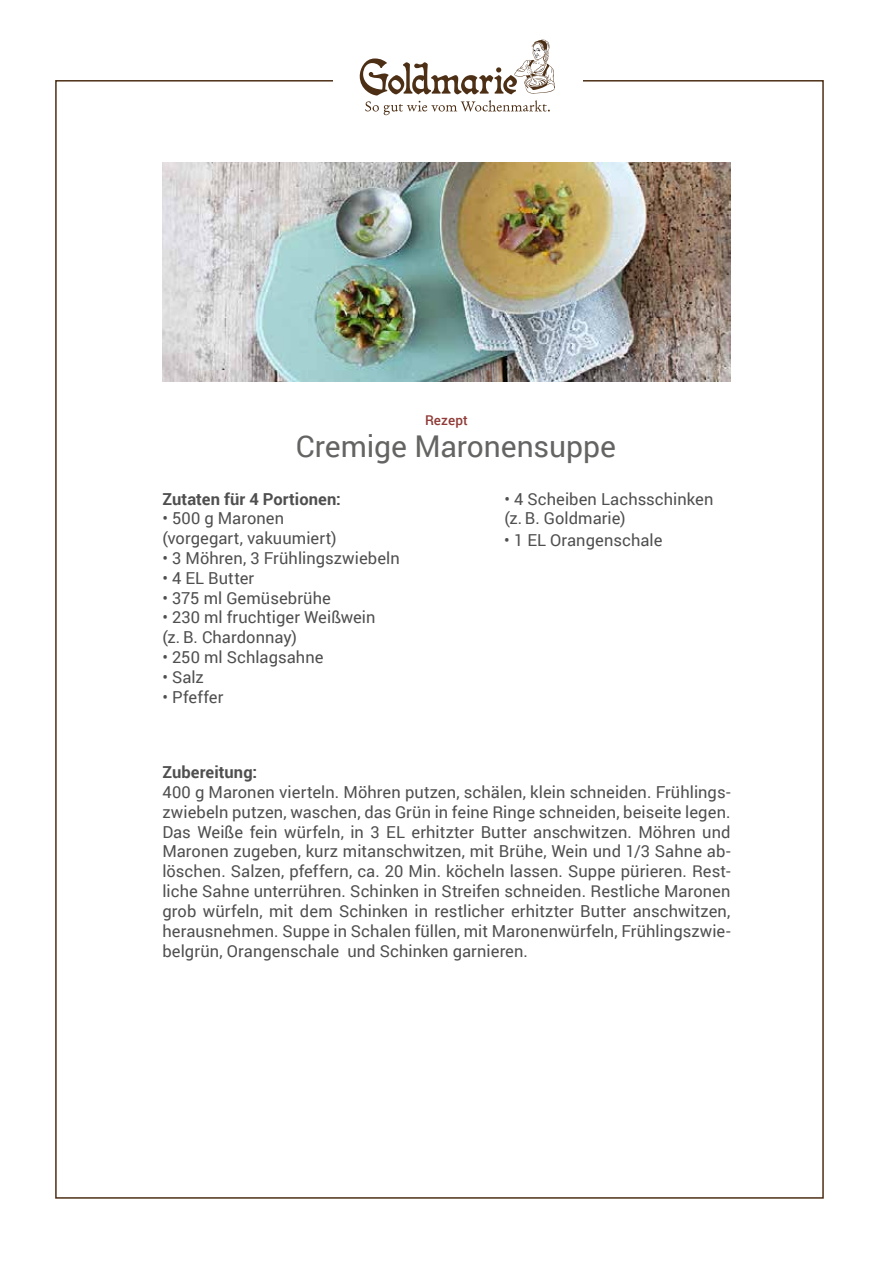
<style>
.page{position:relative;width:893px;height:1263px;background:#fff}
.page>*{position:absolute;margin:0;border:0;box-sizing:border-box;transform-origin:0 0}
.t1{font:30px "Roboto";letter-spacing:-.005em;color:#646463}
.t2{font:16.5px/19.8px "Roboto";letter-spacing:.005em;color:#504f4f}
.t3{font:700 16.5px "Roboto";letter-spacing:.005em;color:#504f4f}
.t4{font:500 13.5px "Roboto";letter-spacing:.01em;color:#903b37}
</style>
<div class="page">
<img style="left:162px;top:162px;width:568px;height:219px">
<svg style="left:360px;top:40px;width:195px;height:75px"></svg>
<p class="t4" style="left:425px;top:411px;width:44px">Rezept</p>
<h1 class="t1" style="left:296px;top:425px;width:322px">Cremige Maronensuppe</h1>
<p class="t3" style="left:162px;top:487px;width:180px">Zutaten für 4 Portionen:</p>
<p class="t2" style="left:162px;top:508px;width:176px">• 500 g Maronen (vorgegart, vakuumiert)</p>
<p class="t2" style="left:162px;top:548px;width:239px">• 3 Möhren, 3 Frühlingszwiebeln</p>
<p class="t2" style="left:162px;top:567px;width:93px">• 4 EL Butter</p>
<p class="t2" style="left:162px;top:587px;width:170px">• 375 ml Gemüsebrühe</p>
<p class="t2" style="left:162px;top:607px;width:215px">• 230 ml fruchtiger Weißwein (z. B. Chardonnay)</p>
<p class="t2" style="left:162px;top:647px;width:163px">• 250 ml Schlagsahne</p>
<p class="t2" style="left:162px;top:666px;width:43px">• Salz</p>
<p class="t2" style="left:162px;top:686px;width:63px">• Pfeffer</p>
<p class="t2" style="left:504px;top:488px;width:211px">• 4 Scheiben Lachsschinken (z. B. Goldmarie)</p>
<p class="t2" style="left:504px;top:530px;width:160px">• 1 EL Orangenschale</p>
<p class="t3" style="left:162px;top:761px;width:96px">Zubereitung:</p>
<p class="t2" style="left:162px;top:782px;width:570px;text-align:justify">400 g Maronen vierteln. Möhren putzen, schälen, klein schneiden. Frühlings&shy;zwiebeln putzen, waschen, das Grün in feine Ringe schneiden, beiseite legen.<br>Das Weiße fein würfeln, in 3 EL erhitzter Butter anschwitzen. Möhren und Maronen zugeben, kurz mitanschwitzen, mit Brühe, Wein und 1/3 Sahne ab&shy;löschen. Salzen, pfeffern, ca. 20 Min. köcheln lassen. Suppe pürieren. Rest&shy;liche Sahne unterrühren. Schinken in Streifen schneiden. Restliche Maronen grob würfeln, mit dem Schinken in restlicher erhitzter Butter anschwitzen, herausnehmen. Suppe in Schalen füllen, mit Maronenwürfeln, Frühlingszwie&shy;belgrün, Orangenschale und Schinken garnieren.</p>
</div>
